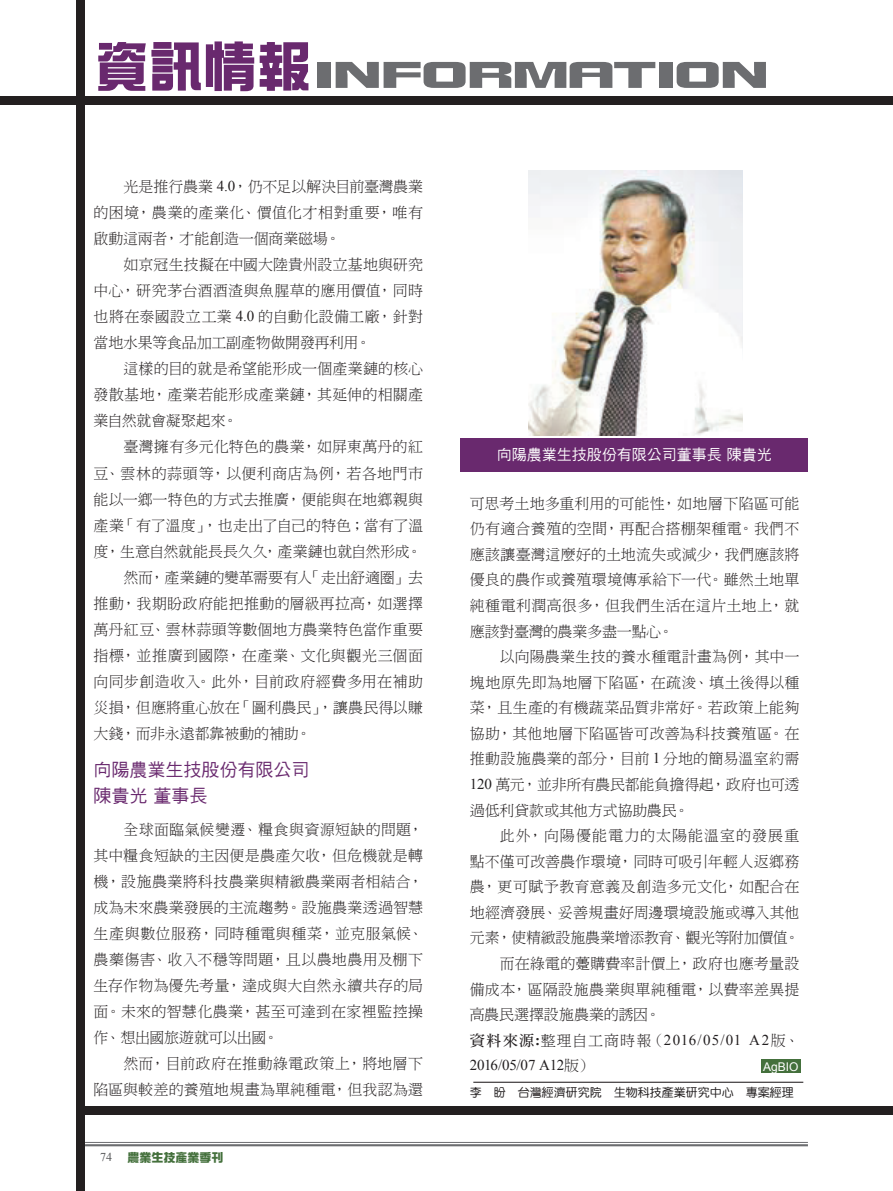
<style>
.page{position:relative;width:893px;height:1191px;background:#fff}
.page>*{position:absolute;margin:0;border:0;box-sizing:border-box;transform-origin:0 0}
.t1{font:36.15px "DF Zong Yi W9 WINP BF";color:#6c6d70;scale:1.64 1}
.t2{font:18px/26.1px "DF Hei W5 WINP BF";color:#69296e}
.t3{font:15px/26.1px "DF Ming W3 WIN BF";letter-spacing:.005em;color:#231f20;text-align:justify}
.t4{font:15px "DF Ming W3 WIN BF";letter-spacing:.035em;color:#231f20}
.t5{font:15px "DF Ming W3 WIN BF";letter-spacing:-.02em;color:#231f20}
.t6{font:15px "DF Ming W3 WIN BF";letter-spacing:.025em;color:#231f20}
.t7{font:15px/25.5px "Times New Roman";color:#231f20}
.t8{font:15px "DF Ming W3 WIN BF";letter-spacing:.065em;color:#231f20}
.t9{font:15px "DF Hei W5 WINP BF";color:#fff}
.t10{font:12px "DF Yuan W5 WIN BF";color:#231f20}
.t11{font:12px "DF Zong Yi W9 WINP BF";color:#44703c}
.t12{font:12px "Arial";color:#fff}
.t13{font:12px "Times New Roman";color:#57585a}
.s1{font-size:54px;color:#69296e}
.s2{font-family:"Times New Roman"}
.s3{font-family:"DF Ming W7 WIN BF"}
.s4{font-weight:700}
.s5{font-family:"DF Ming W3 WIN BF"}
</style>
<div class="page">
<hr style="left:85px;top:1142px;width:723px;height:1px;background:#6c6d70">
<hr style="left:85px;top:1144px;width:723px;height:2px;background:#6c6d70">
<div style="left:77px;top:0;width:8px;height:1191px;background:#231f20"></div>
<div style="left:81px;top:1106px;width:812px;height:8px;background:#231f20"></div>
<div style="left:0;top:96px;width:893px;height:8px;background:#231f20"></div>
<img style="left:529px;top:170px;width:214px;height:265px">
<div style="left:461px;top:438px;width:347px;height:34px;background:#69296e"></div>
<div style="left:761px;top:1059px;width:40px;height:14px;background:#44703c"></div>
<hr style="left:473px;top:1081px;width:330px;height:1px;background:#231f20">
<h1 class="t1" style="left:95px;top:57px;width:412px"><span class="s1">資訊情報</span>INFORMATION</h1>
<p class="t3" style="left:94px;top:173px;width:331px;text-indent:30px">光是推行農業 <span class="s2">4.0</span>，仍不足以解決目前臺灣農業的困境，農業的產業化、價值化才相對重要，唯有啟動這兩者，才能創造一個商業磁場。</p>
<p class="t3" style="left:94px;top:251px;width:331px;text-indent:30px">如京冠生技擬在中國大陸貴州設立基地與研究中心，研究茅台酒酒渣與魚腥草的應用價值，同時也將在泰國設立工業 <span class="s2">4.0</span> 的自動化設備工廠，針對當地水果等食品加工副產物做開發再利用。</p>
<p class="t3" style="left:93px;top:356px;width:331px;text-indent:30px">這樣的目的就是希望能形成一個產業鏈的核心發散基地，產業若能形成產業鏈，其延伸的相關產業自然就會凝聚起來。</p>
<p class="t3" style="left:124px;top:434px;width:301px">臺灣擁有多元化特色的農業，如屏東萬丹的紅</p>
<p class="t4" style="left:94px;top:465px;width:331px">豆、雲林的蒜頭等，以便利商店為例，若各地門市</p>
<p class="t3" style="left:94px;top:486px;width:331px">能以一鄉一特色的方式去推廣，便能與在地鄉親與</p>
<p class="t3" style="left:94px;top:512px;width:331px">產業「有了溫度」，也走出了自己的特色；當有了溫</p>
<p class="t3" style="left:94px;top:538px;width:330px">度，生意自然就能長長久久，產業鏈也就自然形成。</p>
<p class="t5" style="left:124px;top:570px;width:301px">然而，產業鏈的變革需要有人「走出舒適圈」去</p>
<p class="t3" style="left:94px;top:590px;width:331px">推動，我期盼政府能把推動的層級再拉高，如選擇</p>
<p class="t3" style="left:94px;top:616px;width:331px">萬丹紅豆、雲林蒜頭等數個地方農業特色當作重要</p>
<p class="t4" style="left:94px;top:648px;width:331px">指標，並推廣到國際，在產業、文化與觀光三個面</p>
<p class="t6" style="left:94px;top:674px;width:331px">向同步創造收入。此外，目前政府經費多用在補助</p>
<p class="t3" style="left:94px;top:694px;width:331px">災損，但應將重心放在「圖利農民」，讓農民得以賺</p>
<p class="t3" style="left:94px;top:721px;width:219px">大錢，而非永遠都靠被動的補助。</p>
<p class="t2" style="left:94px;top:757px;width:217px">向陽農業生技股份有限公司陳貴光 董事長</p>
<p class="t3" style="left:94px;top:816px;width:331px;text-indent:30px">全球面臨氣候變遷、糧食與資源短缺的問題，其中糧食短缺的主因便是農產欠收，但危機就是轉機，設施農業將科技農業與精緻農業兩者相結合，成為未來農業發展的主流趨勢。設施農業透過智慧生產與數位服務，同時種電與種菜，並克服氣候、農藥傷害、收入不穩等問題，且以農地農用及棚下生存作物為優先考量，達成與大自然永續共存的局面。未來的智慧化農業，甚至可達到在家裡監控操作、想出國旅遊就可以出國。</p>
<p class="t3" style="left:94px;top:1050px;width:331px;text-align:right">然而，目前政府在推動綠電政策上，將地層下<br>陷區與較差的養殖地規畫為單純種電，但我認為還</p>
<p class="t13" style="left:100px;top:1149px;width:13px">74</p>
<p class="t11" style="left:128px;top:1151px;width:97px">農業生技產業季刊</p>
<p class="t9" style="left:497px;top:447px;width:276px">向陽農業生技股份有限公司董事長 陳貴光</p>
<p class="t3" style="left:470px;top:490px;width:331px;line-height:25.5px">可思考土地多重利用的可能性，如地層下陷區可能仍有適合養殖的空間，再配合搭棚架種電。我們不應該讓臺灣這麼好的土地流失或減少，我們應該將優良的農作或養殖環境傳承給下一代。雖然土地單純種電利潤高很多，但我們生活在這片土地上，就應該對臺灣的農業多盡一點心。</p>
<p class="t3" style="left:470px;top:644px;width:331px;line-height:25.5px;text-indent:30px">以向陽農業生技的養水種電計畫為例，其中一塊地原先即為地層下陷區，在疏浚、填土後得以種菜，且生產的有機蔬菜品質非常好。若政策上能夠協助，其他地層下陷區皆可改善為科技養殖區。在推動設施農業的部分，目前 <span class="s2">1</span> 分地的簡易溫室約需<span class="s2">120</span> 萬元，並非所有農民都能負擔得起，政府也可透過低利貸款或其他方式協助農民。</p>
<p class="t8" style="left:500px;top:828px;width:301px">此外，向陽優能電力的太陽能溫室的發展重</p>
<p class="t3" style="left:470px;top:848px;width:331px">點不僅可改善農作環境，同時可吸引年輕人返鄉務</p>
<p class="t6" style="left:470px;top:879px;width:331px">農，更可賦予教育意義及創造多元文化，如配合在</p>
<p class="t3" style="left:470px;top:899px;width:331px">地經濟發展、妥善規畫好周邊環境設施或導入其他</p>
<p class="t5" style="left:470px;top:930px;width:331px">元素，使精緻設施農業增添教育、觀光等附加價值。</p>
<p class="t3" style="left:500px;top:950px;width:301px">而在綠電的躉購費率計價上，政府也應考量設</p>
<p class="t3" style="left:470px;top:976px;width:331px">備成本，區隔設施農業與單純種電，以費率差異提</p>
<p class="t3" style="left:470px;top:1001px;width:192px">高農民選擇設施農業的誘因。</p>
<p class="t7" style="left:470px;top:1026px;width:331px"><span class="s3">資料來源</span><span class="s4">:</span><span class="s5">整理自工商時報（</span>2016/05/01 A2<span class="s5">版、<br></span>2016/05/07 A12<span class="s5">版）</span></p>
<p class="t12" style="left:763px;top:1058px;width:37px">AgBIO</p>
<p class="t10" style="left:470px;top:1086px;width:325px">李 盼 台灣經濟研究院 生物科技產業研究中心 專案經理</p>
</div>
